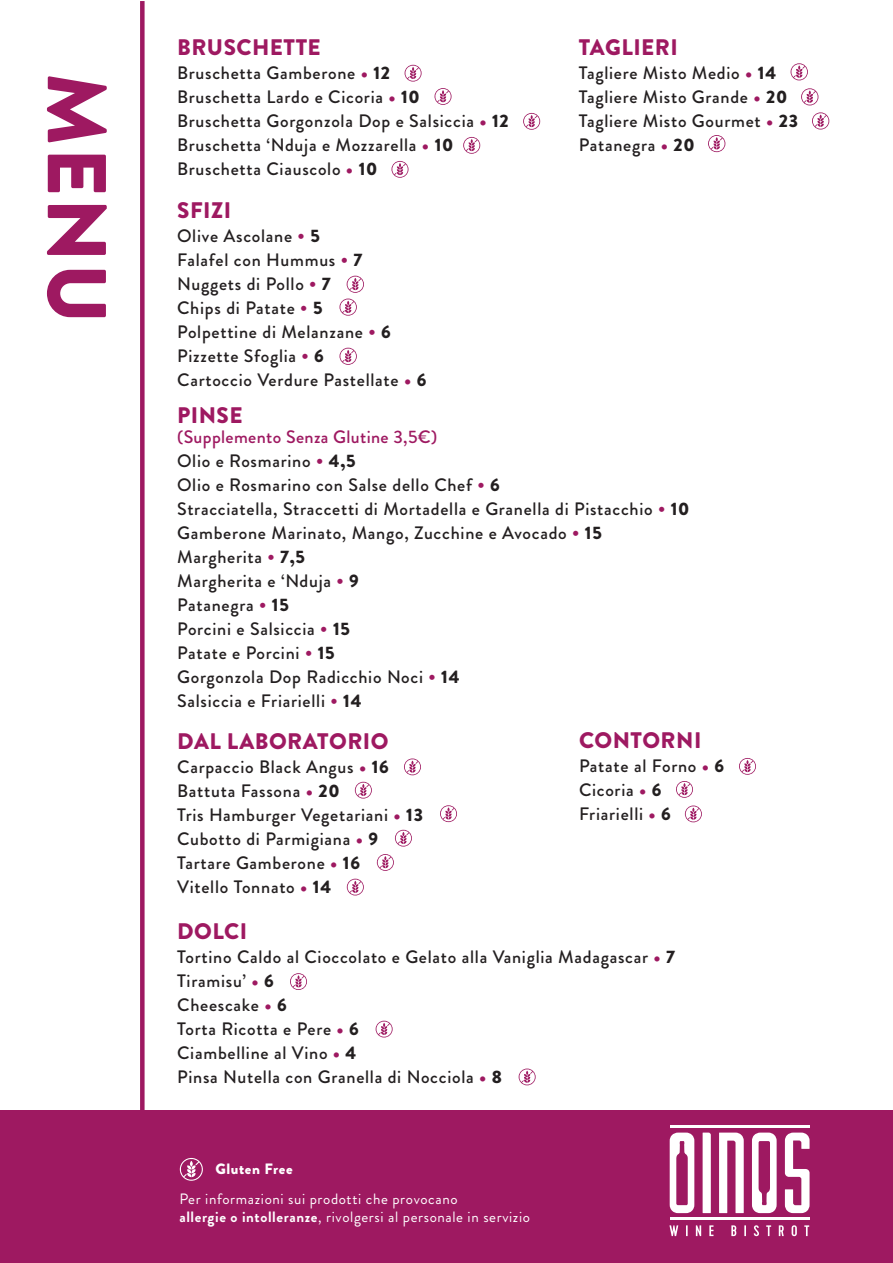
<style>
.page{position:relative;width:893px;height:1263px;background:#fff}
.page>*{position:absolute;margin:0;border:0;box-sizing:border-box;transform-origin:0 0}
.t1{font:900 83.1px "Brandon Grotesque";color:#9e1961}
.t2{font:900 22.5px "Brandon Grotesque";letter-spacing:.02em;color:#9e1961}
.t3{font:500 18px/24px "Brandon Grotesque";letter-spacing:.04em;color:#231f20}
.t4{font:15px/18px "Brandon Grotesque";letter-spacing:.04em;color:#fff}
.t5{font:900 15px "Brandon Grotesque";letter-spacing:.04em;color:#fff}
.s1{font-weight:900;color:#9e1961}
.s2{font-weight:900}
.s3{color:#9e1961}
.s4{font-weight:700}
</style>
<div class="page">
<div style="left:1px;top:1110px;width:892px;height:153px;background:#9e1961"></div>
<hr style="left:670px;top:1218px;width:139px;height:2px;background:#fff">
<hr style="left:670px;top:1125px;width:140px;height:3px;background:#fff">
<svg style="left:703px;top:1132px;width:8px;height:81px"></svg>
<svg style="left:719px;top:1132px;width:25px;height:81px"></svg>
<svg style="left:785px;top:1132px;width:24px;height:81px"></svg>
<svg style="left:670px;top:1132px;width:24px;height:81px"></svg>
<svg style="left:752px;top:1132px;width:25px;height:81px"></svg>
<svg style="left:669px;top:1225px;width:9px;height:11px"></svg>
<svg style="left:686px;top:1225px;width:2px;height:11px"></svg>
<svg style="left:696px;top:1225px;width:5px;height:11px"></svg>
<svg style="left:709px;top:1225px;width:4px;height:11px"></svg>
<svg style="left:731px;top:1225px;width:5px;height:11px"></svg>
<svg style="left:744px;top:1225px;width:2px;height:11px"></svg>
<svg style="left:754px;top:1225px;width:5px;height:11px"></svg>
<svg style="left:766px;top:1225px;width:5px;height:11px"></svg>
<svg style="left:779px;top:1225px;width:5px;height:11px"></svg>
<svg style="left:792px;top:1225px;width:5px;height:11px"></svg>
<svg style="left:804px;top:1225px;width:5px;height:11px"></svg>
<div style="left:140px;top:1px;width:5px;height:1262px;background:#9e1961"></div>
<svg style="left:404px;top:65px;width:18px;height:17px"></svg>
<svg style="left:434px;top:88px;width:18px;height:17px"></svg>
<svg style="left:523px;top:113px;width:17px;height:17px"></svg>
<svg style="left:801px;top:88px;width:18px;height:18px"></svg>
<svg style="left:790px;top:63px;width:18px;height:18px"></svg>
<svg style="left:812px;top:112px;width:17px;height:18px"></svg>
<svg style="left:708px;top:135px;width:17px;height:17px"></svg>
<svg style="left:339px;top:348px;width:18px;height:17px"></svg>
<svg style="left:339px;top:276px;width:25px;height:40px"></svg>
<svg style="left:463px;top:137px;width:17px;height:17px"></svg>
<svg style="left:391px;top:161px;width:18px;height:17px"></svg>
<svg style="left:180px;top:1158px;width:23px;height:23px"></svg>
<svg style="left:290px;top:973px;width:17px;height:17px"></svg>
<svg style="left:375px;top:1020px;width:18px;height:18px"></svg>
<svg style="left:518px;top:1068px;width:18px;height:17px"></svg>
<svg style="left:739px;top:758px;width:17px;height:17px"></svg>
<svg style="left:676px;top:781px;width:17px;height:17px"></svg>
<svg style="left:685px;top:805px;width:17px;height:17px"></svg>
<svg style="left:404px;top:758px;width:17px;height:17px"></svg>
<svg style="left:355px;top:782px;width:17px;height:17px"></svg>
<svg style="left:440px;top:805px;width:17px;height:17px"></svg>
<svg style="left:395px;top:830px;width:17px;height:17px"></svg>
<svg style="left:377px;top:854px;width:17px;height:17px"></svg>
<svg style="left:347px;top:878px;width:17px;height:18px"></svg>
<h1 class="t1" style="left:135px;top:73px;width:252px;rotate:90deg">MENU</h1>
<p class="t2" style="left:177px;top:32px;width:145px">BRUSCHETTE</p>
<p class="t3" style="left:177px;top:61px;width:333px">Bruschetta Gamberone <span class="s1">•</span> <span class="s2">12<br></span>Bruschetta Lardo e Cicoria <span class="s1">•</span> <span class="s2">10<br></span>Bruschetta Gorgonzola Dop e Salsiccia <span class="s1">•</span> <span class="s2">12<br></span>Bruschetta ‘Nduja e Mozzarella <span class="s1">•</span> <span class="s2">10<br></span>Bruschetta Ciauscolo <span class="s1">•</span> <span class="s2">10</span></p>
<p class="t2" style="left:177px;top:194px;width:55px">SFIZI</p>
<p class="t3" style="left:177px;top:224px;width:251px">Olive Ascolane <span class="s1">•</span> <span class="s2">5<br></span>Falafel con Hummus <span class="s1">•</span> <span class="s2">7<br></span>Nuggets di Pollo <span class="s1">•</span> <span class="s2">7<br></span>Chips di Patate <span class="s1">•</span> <span class="s2">5<br></span>Polpettine di Melanzane <span class="s1">•</span> <span class="s2">6<br></span>Pizzette Sfoglia <span class="s1">•</span> <span class="s2">6<br></span>Cartoccio Verdure Pastellate <span class="s1">•</span> <span class="s2">6</span></p>
<p class="t2" style="left:579px;top:31px;width:100px">TAGLIERI</p>
<p class="t3" style="left:579px;top:61px;width:221px">Tagliere Misto Medio <span class="s1">•</span> <span class="s2">14<br></span>Tagliere Misto Grande <span class="s1">•</span> <span class="s2">20<br></span>Tagliere Misto Gourmet <span class="s1">•</span> <span class="s2">23<br></span>Patanegra <span class="s1">•</span> <span class="s2">20</span></p>
<p class="t2" style="left:177px;top:399px;width:67px">PINSE</p>
<p class="t3" style="left:177px;top:425px;width:514px"><span class="s3">(Supplemento Senza Glutine 3,5€)<br></span>Olio e Rosmarino <span class="s1">•</span> <span class="s2">4,5<br></span>Olio e Rosmarino con Salse dello Chef <span class="s1">•</span> <span class="s2">6<br></span>Stracciatella, Straccetti di Mortadella e Granella di Pistacchio <span class="s1">•</span> <span class="s2">10<br></span>Gamberone Marinato, Mango, Zucchine e Avocado <span class="s1">•</span> <span class="s2">15<br></span>Margherita <span class="s1">•</span> <span class="s2">7,5<br></span>Margherita e ‘Nduja <span class="s1">•</span> <span class="s2">9<br></span>Patanegra <span class="s1">•</span> <span class="s2">15<br></span>Porcini e Salsiccia <span class="s1">•</span> <span class="s2">15<br></span>Patate e Porcini <span class="s1">•</span> <span class="s2">15<br></span>Gorgonzola Dop Radicchio Noci <span class="s1">•</span> <span class="s2">14<br></span>Salsiccia e Friarielli <span class="s1">•</span> <span class="s2">14</span></p>
<p class="t2" style="left:177px;top:725px;width:213px">DAL LABORATORIO</p>
<p class="t3" style="left:177px;top:755px;width:247px">Carpaccio Black Angus <span class="s1">•</span> <span class="s2">16<br></span>Battuta Fassona <span class="s1">•</span> <span class="s2">20<br></span>Tris Hamburger Vegetariani <span class="s1">•</span> <span class="s2">13<br></span>Cubotto di Parmigiana <span class="s1">•</span> <span class="s2">9<br></span>Tartare Gamberone <span class="s1">•</span> <span class="s2">16<br></span>Vitello Tonnato <span class="s1">•</span> <span class="s2">14</span></p>
<p class="t2" style="left:579px;top:724px;width:124px">CONTORNI</p>
<p class="t3" style="left:579px;top:754px;width:147px">Patate al Forno <span class="s1">•</span> <span class="s2">6<br></span>Cicoria <span class="s1">•</span> <span class="s2">6<br></span>Friarielli <span class="s1">•</span> <span class="s2">6</span></p>
<p class="t2" style="left:177px;top:915px;width:72px">DOLCI</p>
<p class="t3" style="left:177px;top:945px;width:499px">Tortino Caldo al Cioccolato e Gelato alla Vaniglia Madagascar <span class="s1">•</span> <span class="s2">7<br></span>Tiramisu’ <span class="s1">•</span> <span class="s2">6<br></span>Cheescake <span class="s1">•</span> <span class="s2">6<br></span>Torta Ricotta e Pere <span class="s1">•</span> <span class="s2">6<br></span>Ciambelline al Vino <span class="s1">•</span> <span class="s2">4<br></span>Pinsa Nutella con Granella di Nocciola <span class="s1">•</span> <span class="s2">8</span></p>
<p class="t5" style="left:216px;top:1158px;width:79px">Gluten Free</p>
<p class="t4" style="left:179px;top:1190px;width:352px">Per informazioni sui prodotti che provocano<br><span class="s4">allergie o intolleranze</span>, rivolgersi al personale in servizio</p>
</div>
